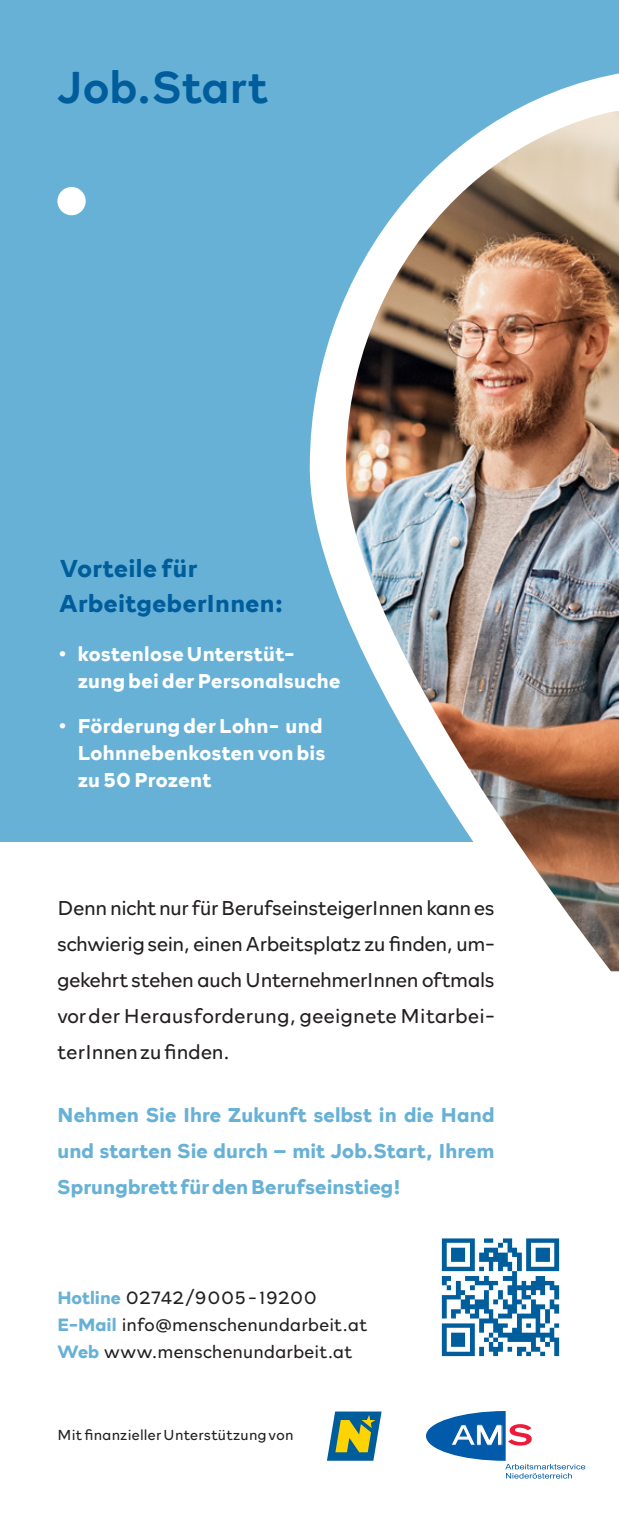
<style>
.page{position:relative;width:619px;height:1518px;background:#fff}
.page>*{position:absolute;margin:0;border:0;box-sizing:border-box;transform-origin:0 0}
.t1{font:500 45.23px "Rockford Sans";letter-spacing:.01em;color:#005d9c}
.t2{font:700 24.75px "Rockford Sans";letter-spacing:.02em;color:#005d9c}
.t3{font:300 20.25px/36px "Rockford Sans";letter-spacing:.02em;color:#231f20;text-align:justify}
.t4{font:700 20.25px/36px "Rockford Sans";letter-spacing:.01em;color:#67b1d7;text-align:justify}
.t5{font:700 20.25px/27px "Rockford Sans";letter-spacing:.015em;color:#fff}
.t6{font:300 18px "Rockford Sans";letter-spacing:.02em;color:#231f20}
.t7{font:300 14.62px "Rockford Sans";letter-spacing:.02em;color:#231f20}
.s1{font-weight:700;color:#67b1d7}
</style>
<div class="page">
<div style="left:0;top:0;width:619px;height:842px;background:#67b1d7"></div>
<svg style="left:327px;top:1411px;width:54px;height:50px;background:#74997c"></svg>
<svg style="left:426px;top:1411px;width:159px;height:68px"></svg>
<img style="left:441px;top:1238px;width:119px;height:119px">
<img style="left:309px;top:73px;width:310px;height:899px">
<div style="left:57px;top:187px;width:29px;height:28px;background:#fff;border-radius:50%"></div>
<p class="t1" style="left:57px;top:54px;width:211px">Job.Start</p>
<p class="t2" style="left:60px;top:550px;width:139px">Vorteile für</p>
<p class="t2" style="left:60px;top:585px;width:225px">ArbeitgeberInnen:</p>
<p class="t5" style="left:57px;top:639px;width:238px">• kostenlose Unterstüt-</p>
<p class="t5" style="left:78px;top:666px;width:264px">zung bei der Personalsuche</p>
<p class="t5" style="left:57px;top:711px;width:267px">• Förderung der Lohn- und</p>
<p class="t5" style="left:78px;top:738px;width:249px">Lohnnebenkosten von bis zu 50 Prozent</p>
<p class="t3" style="left:57px;top:888px;width:438px">Denn nicht nur für BerufseinsteigerInnen kann es schwierig sein, einen Arbeitsplatz zu finden, um&shy;gekehrt stehen auch UnternehmerInnen oftmals vor der Herausforderung, geeignete Mitarbei&shy;terInnen zu finden.</p>
<p class="t4" style="left:57px;top:1095px;width:438px">Nehmen Sie Ihre Zukunft selbst in die Hand und starten Sie durch – mit Job.Start, Ihrem Sprungbrett für den Berufseinstieg!</p>
<p class="t6" style="left:57px;top:1284px;width:261px"><span class="s1">Hotline</span> 02742/9005 - 19200</p>
<p class="t6" style="left:57px;top:1311px;width:311px"><span class="s1">E-Mail</span> info@menschenundarbeit.at</p>
<p class="t6" style="left:57px;top:1338px;width:296px"><span class="s1">Web</span> www.menschenundarbeit.at</p>
<p class="t7" style="left:57px;top:1424px;width:237px">Mit finanzieller Unterstützung von</p>
</div>
